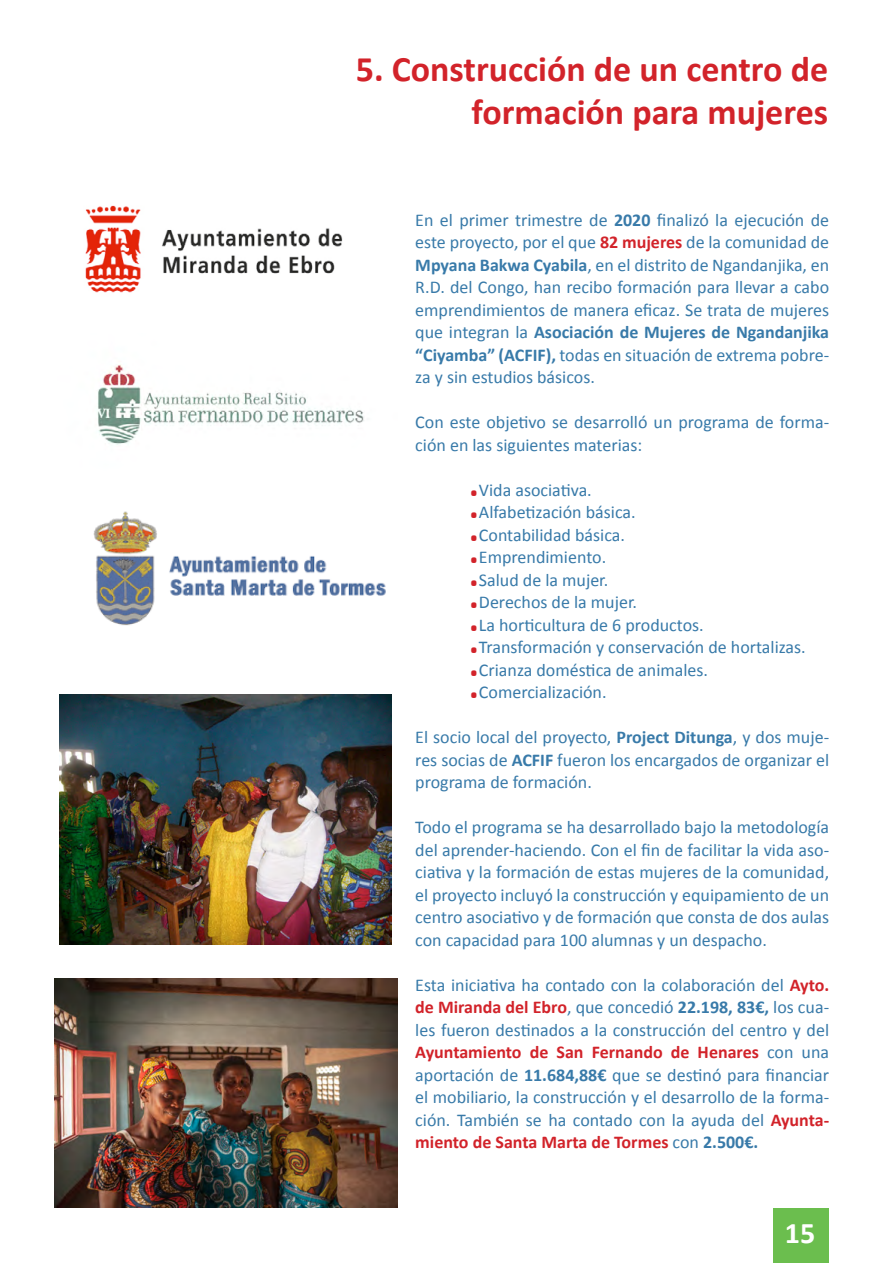
<style>
.page{position:relative;width:893px;height:1263px;background:#fff}
.page>*{position:absolute;margin:0;border:0;box-sizing:border-box;transform-origin:0 0}
.t1{font:700 36px/43.2px "Calibri";color:#d2232a;text-align:right}
.t2{font:700 30px "Calibri";color:#fff}
.t3{font:18px/22.5px "Calibri";color:#387aa9;text-align:justify}
.s1{font-weight:700}
.s2{font-weight:700;color:#d2232a}
.s3{font-weight:700;font-size:36px;color:#d2232a}
</style>
<div class="page">
<div style="left:773px;top:1209px;width:56px;height:54px;background:#6bbe4e"></div>
<img style="left:85px;top:205px;width:258px;height:88px">
<img style="left:97px;top:364px;width:267px;height:81px">
<img style="left:93px;top:511px;width:293px;height:115px">
<img style="left:59px;top:695px;width:333px;height:249px">
<img style="left:54px;top:979px;width:343px;height:228px">
<h1 class="t1" style="left:356px;top:46px;width:474px">5. Construcción de un centro de formación para mujeres</h1>
<p class="t3" style="left:415px;top:208px;width:415px">En el primer trimestre de <span class="s1">2020</span> finalizó la ejecución de este proyecto, por el que <span class="s2">82 mujeres</span> de la comunidad de <span class="s1">Mpyana Bakwa Cyabila</span>, en el distrito de Ngandanjika, en R.D. del Congo, han recibo formación para llevar a cabo emprendimientos de manera eficaz. Se trata de mujeres que integran la <span class="s1">Asociación de Mujeres de Ngandanjika “Ciyamba” (ACFIF),</span> todas en situación de extrema pobre&shy;za y sin estudios básicos.</p>
<p class="t3" style="left:415px;top:410px;width:415px">Con este objetivo se desarrolló un programa de forma&shy;ción en las siguientes materias:</p>
<p class="t3" style="left:469px;top:478px;width:338px;text-align:left"><span class="s3">.</span>Vida asociativa.<br><span class="s3">.</span>Alfabetización básica.<br><span class="s3">.</span>Contabilidad básica.<br><span class="s3">.</span>Emprendimiento.<br><span class="s3">.</span>Salud de la mujer.<br><span class="s3">.</span>Derechos de la mujer.<br><span class="s3">.</span>La horticultura de 6 productos. <span class="s3">.</span>Transformación y conservación de hortalizas. <span class="s3">.</span>Crianza doméstica de animales. <span class="s3">.</span>Comercialización.</p>
<p class="t3" style="left:415px;top:725px;width:415px">El socio local del proyecto, <span class="s1">Project Ditunga</span>, y dos muje&shy;res socias de <span class="s1">ACFIF</span> fueron los encargados de organizar el programa de formación.</p>
<p class="t3" style="left:415px;top:815px;width:415px">Todo el programa se ha desarrollado bajo la metodología del aprender-haciendo. Con el fin de facilitar la vida aso&shy;ciativa y la formación de estas mujeres de la comunidad, el proyecto incluyó la construcción y equipamiento de un centro asociativo y de formación que consta de dos aulas con capacidad para 100 alumnas y un despacho.</p>
<p class="t3" style="left:415px;top:973px;width:415px">Esta iniciativa ha contado con la colaboración del <span class="s2">Ayto. de Miranda del Ebro</span>, que concedió <span class="s1">22.198, 83€,</span> los cua&shy;les fueron destinados a la construcción del centro y del <span class="s2">Ayuntamiento de San Fernando de Henares</span> con una aportación de <span class="s1">11.684,88€</span> que se destinó para financiar el mobiliario, la construcción y el desarrollo de la forma&shy;ción. También se ha contado con la ayuda del <span class="s2">Ayunta&shy;miento de Santa Marta de Tormes</span> con <span class="s1">2.500€.</span></p>
<h2 class="t2" style="left:785px;top:1212px;width:32px">15</h2>
</div>
